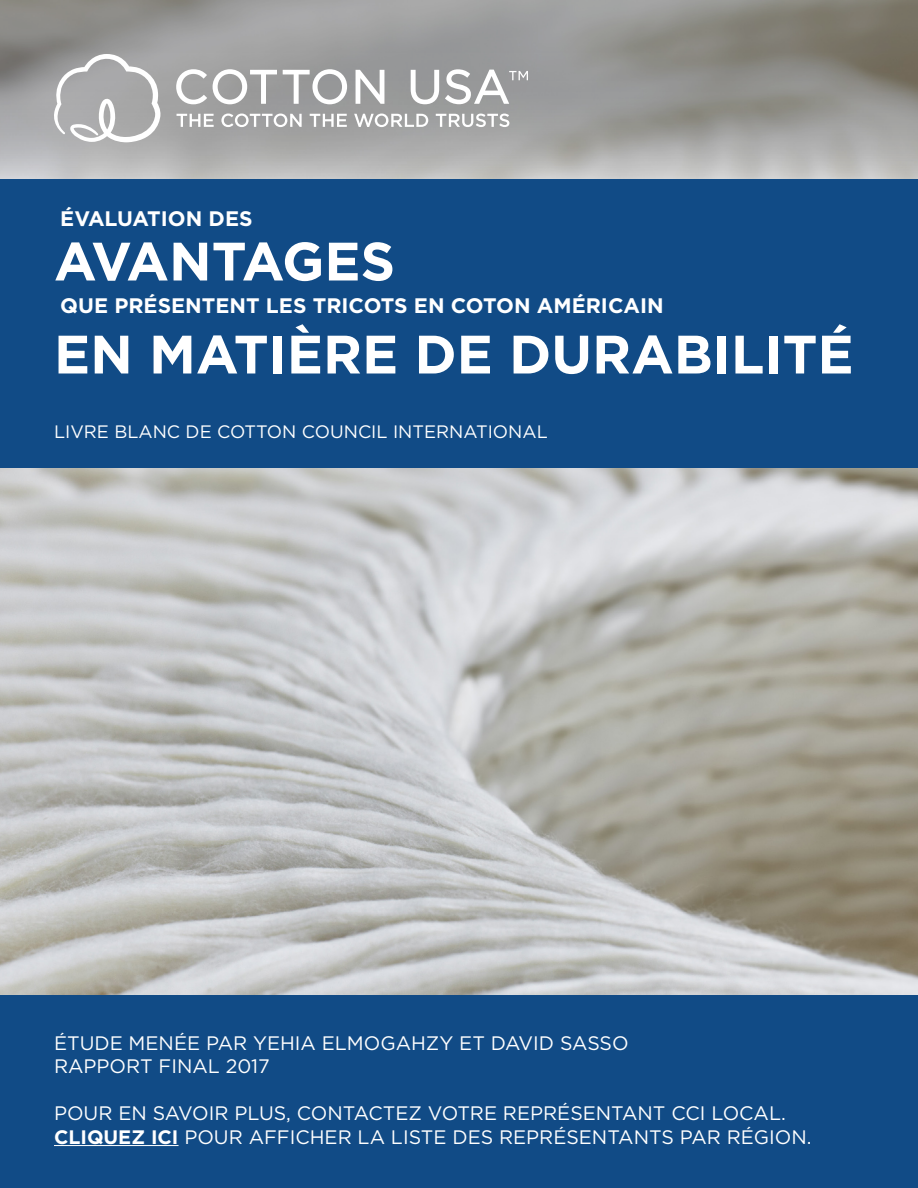
<style>
.page{position:relative;width:918px;height:1188px;background:#fff}
.page>*{position:absolute;margin:0;border:0;box-sizing:border-box;transform-origin:0 0}
.t1{font:700 54px "Gotham";color:#fff}
.t2{font:700 54px "Gotham";letter-spacing:-.025em;color:#fff}
.t3{font:700 21px "Gotham";color:#fff}
.t4{font:19.5px/23.4px "Gotham";color:#fff}
.t5{font:18px "Gotham";color:#fff}
.s1{font-weight:700}
</style>
<div class="page">
<img style="left:0;top:468px;width:918px;height:527px">
<svg style="left:0;top:0;width:918px;height:180px;background:#9d9d9b"></svg>
<div style="left:0;top:180px;width:918px;height:288px;background:#114b86"></div>
<svg style="left:47px;top:54px;width:114px;height:88px"></svg>
<svg style="left:176px;top:69px;width:31px;height:35px"></svg>
<svg style="left:213px;top:69px;width:64px;height:35px"></svg>
<svg style="left:283px;top:69px;width:64px;height:35px"></svg>
<svg style="left:356px;top:70px;width:28px;height:34px"></svg>
<svg style="left:411px;top:70px;width:28px;height:34px"></svg>
<svg style="left:445px;top:69px;width:83px;height:35px"></svg>
<svg style="left:177px;top:114px;width:37px;height:13px"></svg>
<svg style="left:221px;top:114px;width:81px;height:13px"></svg>
<svg style="left:310px;top:114px;width:37px;height:13px"></svg>
<svg style="left:354px;top:114px;width:74px;height:13px"></svg>
<svg style="left:436px;top:114px;width:73px;height:13px"></svg>
<div style="left:0;top:995px;width:918px;height:193px;background:#114b86"></div>
<hr style="left:54px;top:1145px;width:125px;height:1px;background:#fff">
<p class="t3" style="left:60px;top:205px;width:194px">ÉVALUATION DES</p>
<h1 class="t2" style="left:54px;top:226px;width:343px">AVANTAGES</h1>
<p class="t3" style="left:60px;top:292px;width:605px">QUE PRÉSENTENT LES TRICOTS EN COTON AMÉRICAIN</p>
<h1 class="t1" style="left:54px;top:319px;width:801px">EN MATIÈRE DE DURABILITÉ</h1>
<p class="t5" style="left:54px;top:420px;width:495px">LIVRE BLANC DE COTTON COUNCIL INTERNATIONAL</p>
<p class="t4" style="left:54px;top:1031px;width:576px">ÉTUDE MENÉE PAR YEHIA ELMOGAHZY ET DAVID SASSO<br>RAPPORT FINAL 2017</p>
<p class="t4" style="left:54px;top:1101px;width:759px">POUR EN SAVOIR PLUS, CONTACTEZ VOTRE REPRÉSENTANT CCI LOCAL.<br><span class="s1">CLIQUEZ ICI</span> POUR AFFICHER LA LISTE DES REPRÉSENTANTS PAR RÉGION.</p>
</div>
